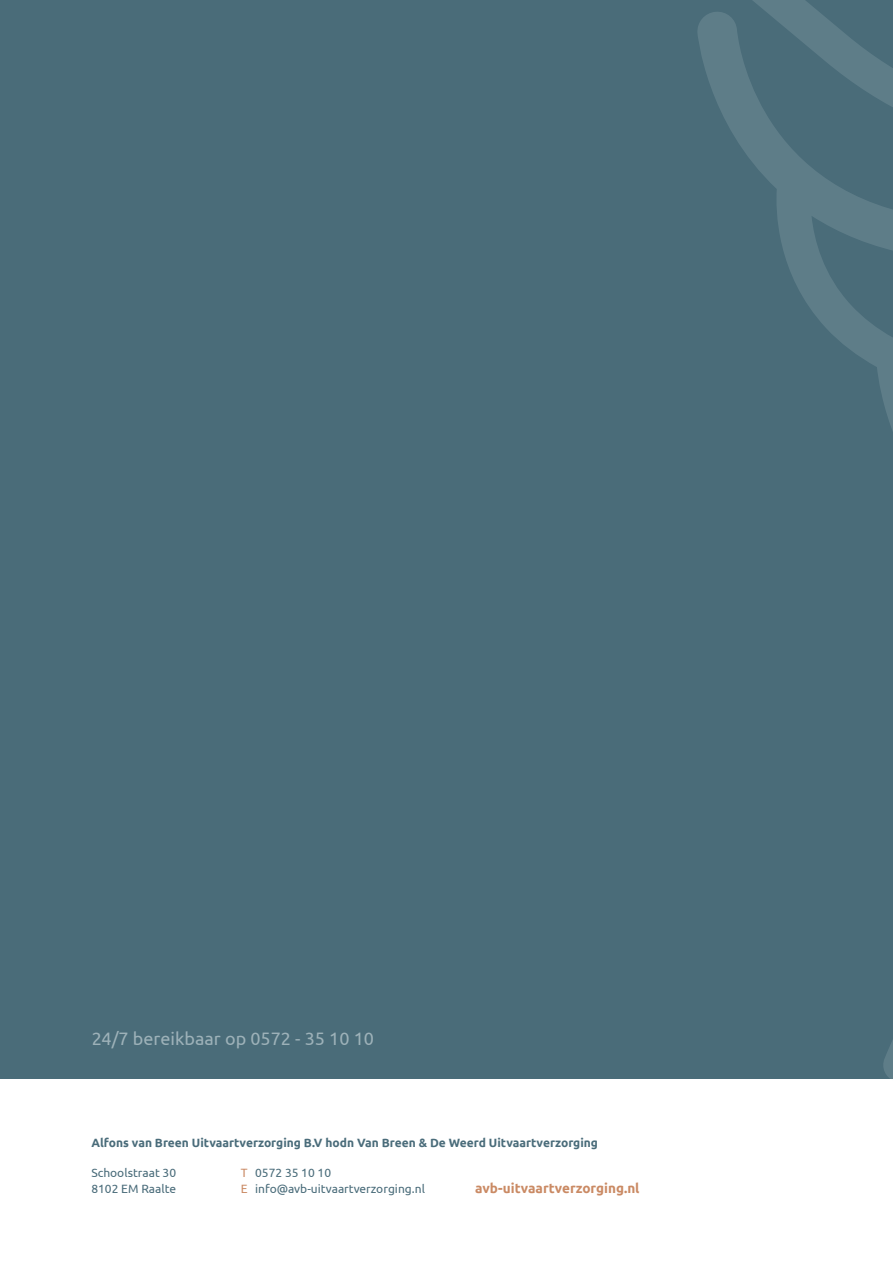
<style>
.page{position:relative;width:893px;height:1263px;background:#fff}
.page>*{position:absolute;margin:0;border:0;box-sizing:border-box;transform-origin:0 0}
.t1{font:18px "Ubuntu";color:#d5e0e3}
.t2{font:700 13.5px "Ubuntu";color:#ca8a64}
.t3{font:700 12px "Ubuntu";color:#4a6c7a}
.t4{font:12px/16.5px "Ubuntu";color:#4a6c7a}
.s1{color:#ca8a64}
</style>
<div class="page">
<div style="left:0;top:0;width:893px;height:1078px;background:#4a6c79"></div>
<svg style="left:881px;top:1040px;width:12px;height:39px"></svg>
<svg style="left:753px;top:0;width:64px;height:11px"></svg>
<svg style="left:697px;top:11px;width:196px;height:420px"></svg>
<h1 class="t1" style="left:91px;top:1028px;width:284px">24/7 bereikbaar op 0572 - 35 10 10</h1>
<p class="t3" style="left:91px;top:1135px;width:508px">Alfons van Breen Uitvaartverzorging B.V hodn Van Breen &amp; De Weerd Uitvaartverzorging</p>
<p class="t4" style="left:91px;top:1164px;width:86px">Schoolstraat 30<br>8102 EM Raalte</p>
<p class="t4" style="left:241px;top:1164px;width:186px"><span class="s1">T</span> 0572 35 10 10<br><span class="s1">E</span> info@avb-uitvaartverzorging.nl</p>
<p class="t2" style="left:475px;top:1180px;width:166px">avb-uitvaartverzorging.nl</p>
</div>
